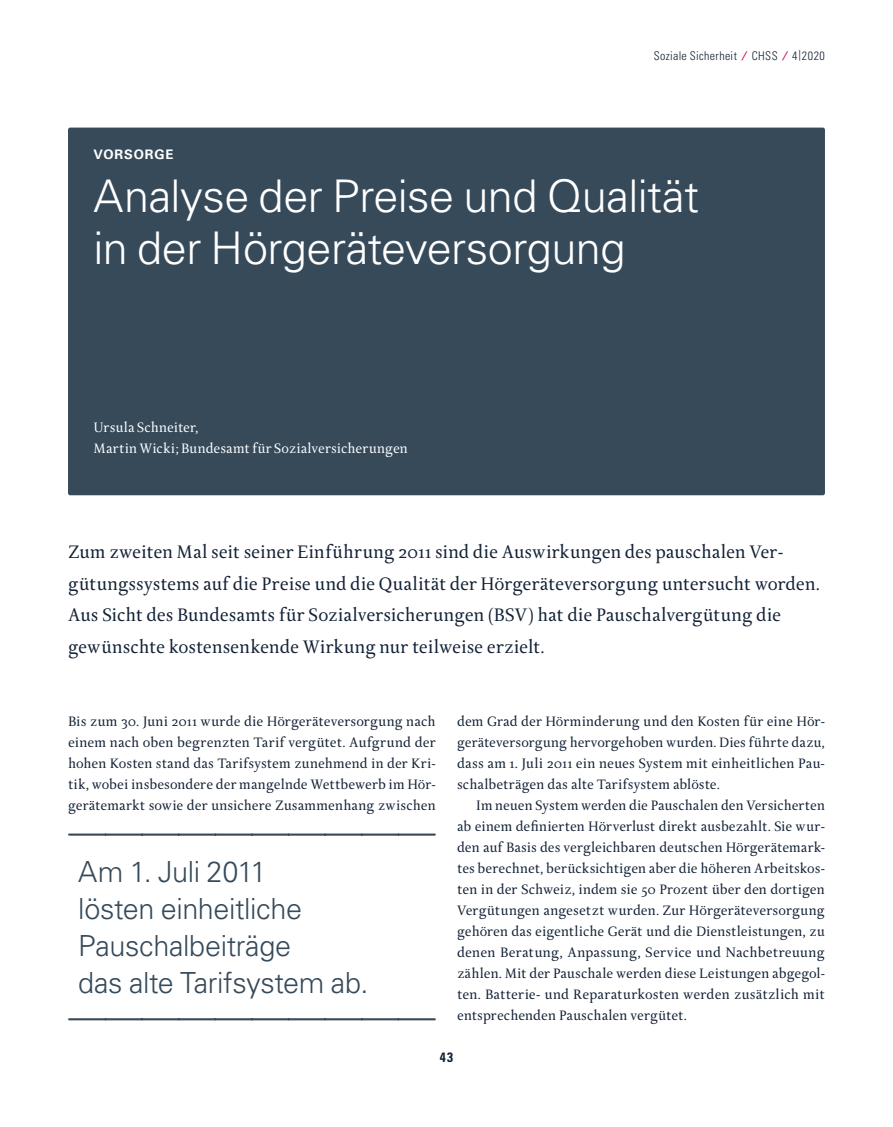
<style>
.page{position:relative;width:893px;height:1127px;background:#fff}
.page>*{position:absolute;margin:0;border:0;box-sizing:border-box;transform-origin:0 0}
._04_Rubrik_Einleitun{font:300 45px/52.5px "Univers LT Std";letter-spacing:-.01em;color:#fff}
._05a_Quote_Linie{font:300 29.1px/36.8px "Univers LT Std";letter-spacing:-.015em;color:#364a5a}
._04_Lead{font:19.5px/31.5px "Delicato Pro";letter-spacing:-.01em;color:#122135}
._03_Grundtext{font:14.7px/21px "Delicato Pro";letter-spacing:-.005em;color:#122135;text-align:justify}
._03a_Grundtext_ohne{font:14.7px/21px "Delicato Pro";color:#122135;text-align:justify}
._06_Autor_Rubrik_Ein{font:14.7px "Delicato Pro";color:#fff}
.t1{font:700 condensed 13.5px "Univers LT Std";color:#122135}
._04_Rubrik_Einleitun-2{font:700 13.2px "Univers LT Std";letter-spacing:.06em;color:#fff}
.t2{font:300 condensed 12px "Univers LT Std";letter-spacing:.03em;color:#122135}
.s1{font-weight:700;font-stretch:normal;color:#c70458}
.s2{font-size:10.8px}
</style>
<div class="page">
<div style="left:68px;top:128px;width:757px;height:367px;background:#364a5a;border-radius:2px"></div>
<svg style="left:69px;top:833px;width:366px;height:3px"></svg>
<svg style="left:69px;top:1018px;width:366px;height:2px"></svg>
<p class="t2" style="left:654px;top:48px;width:173px">Soziale Sicherheit <span class="s1">⁄</span> CHSS <span class="s1">⁄</span> 4<span class="s2">|</span>2020</p>
<p class="_04_Rubrik_Einleitun-2" style="left:94px;top:147px;width:81px">VORSORGE</p>
<p class="_04_Rubrik_Einleitun" style="left:94px;top:170px;width:607px">Analyse der Preise und Qualität in der Hörgeräteversorgung</p>
<p class="_06_Autor_Rubrik_Ein" style="left:94px;top:419px;width:107px">Ursula Schneiter,</p>
<p class="_06_Autor_Rubrik_Ein" style="left:94px;top:440px;width:316px">Martin Wicki; Bundesamt für Sozialversicherungen</p>
<p class="_04_Lead" style="left:68px;top:537px;width:753px">Zum zweiten Mal seit seiner Einführung 2011 sind die Auswirkungen des pauschalen Ver&shy;gütungssystems auf die Preise und die Qualität der Hörgeräteversorgung untersucht worden.<br>Aus Sicht des Bundesamts für Sozialversicherungen (BSV) hat die Pauschalvergütung die gewünschte kostensenkende Wirkung nur teilweise erzielt.</p>
<p class="_03a_Grundtext_ohne" style="left:68px;top:711px;width:369px">Bis zum 30. Juni 2011 wurde die Hörgeräteversorgung nach einem nach oben begrenzten Tarif vergütet. Aufgrund der hohen Kosten stand das Tarifsystem zunehmend in der Kri&shy;tik, wobei insbesondere der mangelnde Wettbewerb im Hör&shy;gerätemarkt sowie der unsichere Zusammenhang zwischen</p>
<p class="_03a_Grundtext_ohne" style="left:457px;top:711px;width:369px">dem Grad der Hörminderung und den Kosten für eine Hör&shy;geräteversorgung hervorgehoben wurden. Dies führte dazu, dass am 1. Juli 2011 ein neues System mit einheitlichen Pau&shy;schalbeträgen das alte Tarifsystem ablöste.</p>
<p class="_03_Grundtext" style="left:457px;top:795px;width:369px;text-indent:19px">Im neuen System werden die Pauschalen den Versicherten ab einem definierten Hörverlust direkt ausbezahlt. Sie wur&shy;den auf Basis des vergleichbaren deutschen Hörgerätemark&shy;tes berechnet, berücksichtigen aber die höheren Arbeitskos&shy;ten in der Schweiz, indem sie 50 Prozent über den dortigen Vergütungen angesetzt wurden. Zur Hörgeräteversorgung gehören das eigentliche Gerät und die Dienstleistungen, zu denen Beratung, Anpassung, Service und Nachbetreuung zählen. Mit der Pauschale werden diese Leistungen abgegol&shy;ten. Batterie- und Reparaturkosten werden zusätzlich mit entsprechenden Pauschalen vergütet.</p>
<p class="_05a_Quote_Linie" style="left:78px;top:854px;width:292px">Am 1. Juli 2011<br>lösten einheitliche<br>Pauschalbeiträge<br>das alte Tarifsystem ab.</p>
<p class="t1" style="left:440px;top:1049px;width:15px">43</p>
</div>
